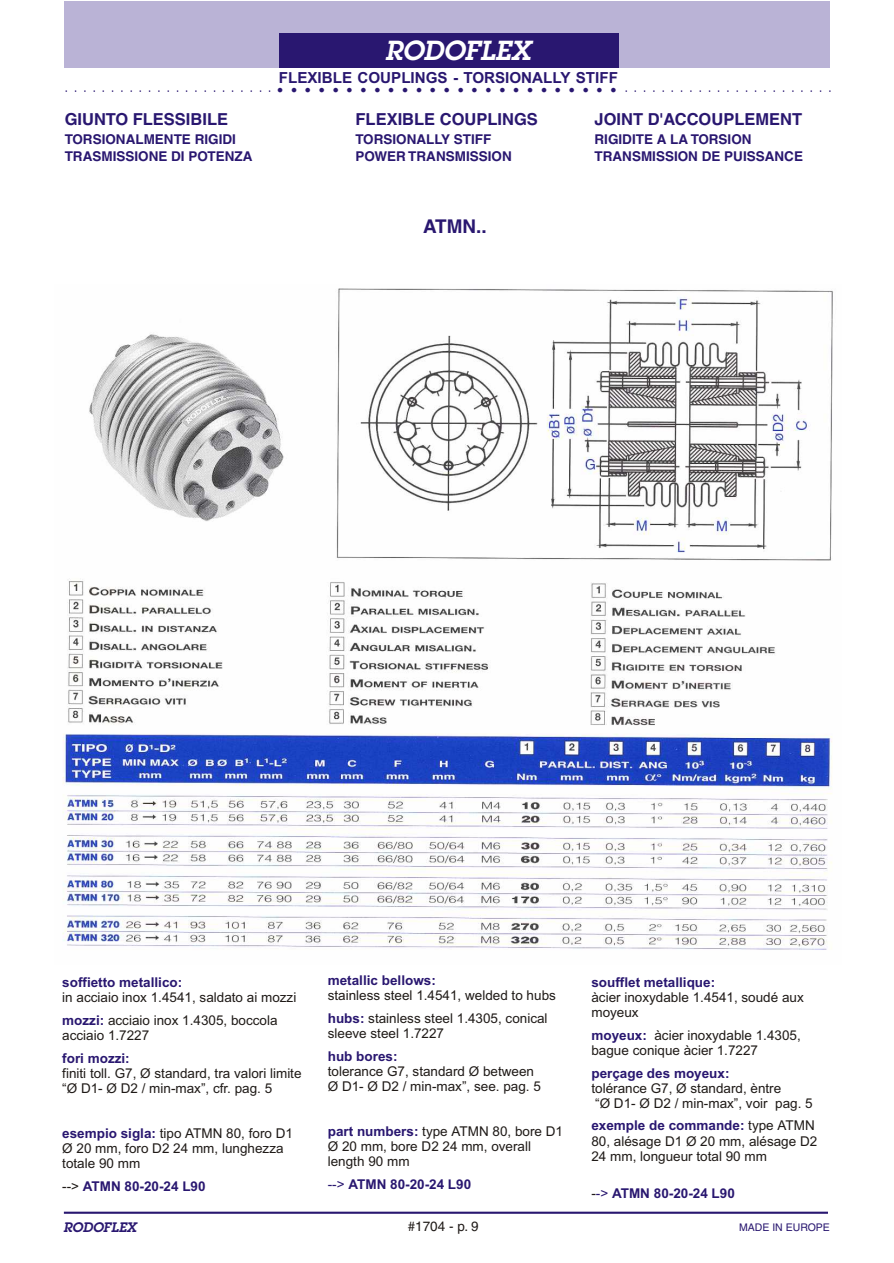
<style>
.page{position:relative;width:894px;height:1263px;background:#fff}
.page>*{position:absolute;margin:0;border:0;box-sizing:border-box;transform-origin:0 0}
.t1{font:italic 600 27px "Lubalin Graph";color:#fff}
.t2{font:700 18.9px "Helvetica";color:#291770}
.t3{font:700 16.5px "Helvetica";color:#291770}
.t4{font:700 15.3px "Arial";color:#291770}
.t5{font:15px "Lubalin Graph";color:#291770}
.t6{font:13.5px/15.1px "Arial";color:#1f1a17}
.t7{font:700 13.5px "Arial";color:#291770}
.t8{font:700 13.5px/17.4px "Helvetica";color:#291770}
.t9{font:13.5px "Helvetica";color:#1f1a17}
.t10{font:italic 600 13.5px "Lubalin Graph";color:#291770}
.t11{font:10.5px "Helvetica";color:#291770}
.s1{font-family:"Times";font-weight:700;font-size:27px}
.s2{font-weight:700;color:#291770}
.s3{font-weight:400;color:#1f1a17}
.s4{font-weight:400}
</style>
<div class="page">
<hr style="left:64px;top:1212px;width:764px;height:2px;background:#291770">
<img style="left:62px;top:288px;width:771px;height:662px">
<div style="left:65px;top:1px;width:765px;height:67px;background:#bab3d6"></div>
<div style="left:279px;top:34px;width:340px;height:34px;background:#291770"></div>
<h1 class="t1" style="left:385px;top:41px;width:147px">RODOFLEX</h1>
<p class="t4" style="left:279px;top:72px;width:341px">FLEXIBLE COUPLINGS - TORSIONALLY STIFF</p>
<p class="t5" style="left:64px;top:81px;width:769px">.................. .....<span class="s1">.........................</span> .......................</p>
<p class="t3" style="left:356px;top:112px;width:184px">FLEXIBLE COUPLINGS</p>
<p class="t8" style="left:356px;top:131px;width:137px">TORSIONALLY STIFF</p>
<p class="t3" style="left:65px;top:112px;width:165px">GIUNTO FLESSIBILE</p>
<p class="t8" style="left:65px;top:131px;width:189px">TORSIONALMENTE RIGIDI<br>TRASMISSIONE DI POTENZA</p>
<p class="t3" style="left:595px;top:112px;width:209px">JOINT D'ACCOUPLEMENT</p>
<p class="t8" style="left:595px;top:131px;width:159px">RIGIDITE A LA TORSION</p>
<p class="t8" style="left:356px;top:149px;width:158px">POWER TRANSMISSION</p>
<p class="t8" style="left:595px;top:149px;width:210px">TRANSMISSION DE PUISSANCE</p>
<h2 class="t2" style="left:423px;top:219px;width:65px">ATMN..</h2>
<p class="t7" style="left:62px;top:977px;width:122px">soffietto metallico:</p>
<p class="t6" style="left:62px;top:1014px;width:217px"><span class="s2">mozzi:</span> acciaio inox 1.4305, boccola</p>
<p class="t6" style="left:62px;top:991px;width:236px">in acciaio inox 1.4541, saldato ai mozzi</p>
<p class="t6" style="left:62px;top:1029px;width:89px">acciaio 1.7227</p>
<p class="t6" style="left:62px;top:1067px;width:241px">finiti toll. G7, Ø standard, tra valori limite “Ø D1- Ø D2 / min-max”, cfr. pag. 5</p>
<p class="t7" style="left:62px;top:1053px;width:69px">fori mozzi:</p>
<p class="t6" style="left:62px;top:1127px;width:232px"><span class="s2">esempio sigla:</span> tipo ATMN 80, foro D1</p>
<p class="t6" style="left:62px;top:1142px;width:223px">Ø 20 mm, foro D2 24 mm, lunghezza totale 90 mm</p>
<p class="t7" style="left:62px;top:1181px;width:145px"><span class="s3">--&gt;</span> ATMN 80-20-24 L90</p>
<p class="t7" style="left:328px;top:975px;width:110px">metallic bellows:</p>
<p class="t6" style="left:328px;top:1012px;width:221px"><span class="s2">hubs:</span> stainless steel 1.4305, conical</p>
<p class="t6" style="left:328px;top:989px;width:230px">stainless steel 1.4541, welded to hubs</p>
<p class="t6" style="left:328px;top:1027px;width:118px">sleeve steel 1.7227</p>
<p class="t6" style="left:328px;top:1065px;width:215px">tolerance G7, standard Ø between<br>Ø D1- Ø D2 / min-max”, see. pag. 5</p>
<p class="t6" style="left:328px;top:1125px;width:237px"><span class="s2">part numbers:</span> type ATMN 80, bore D1<br>Ø 20 mm, bore D2 24 mm, overall length 90 mm</p>
<p class="t7" style="left:328px;top:1051px;width:71px">hub bores:</p>
<p class="t7" style="left:328px;top:1179px;width:145px"><span class="s4">--&gt;</span> ATMN 80-20-24 L90</p>
<p class="t7" style="left:591px;top:977px;width:125px">soufflet metallique:</p>
<p class="t6" style="left:591px;top:991px;width:214px">àcier inoxydable 1.4541, soudé aux moyeux</p>
<p class="t6" style="left:591px;top:1029px;width:211px;text-indent:63px">àcier inoxydable 1.4305, bague conique àcier 1.7227</p>
<p class="t6" style="left:591px;top:1082px;width:223px">tolérance G7, Ø standard, èntre<br>“Ø D1- Ø D2 / min-max”, voir pag. 5</p>
<p class="t6" style="left:591px;top:1119px;width:227px"><span class="s2">exemple de commande:</span> type ATMN<br>80, alésage D1 Ø 20 mm, alésage D2<br>24 mm, longueur total 90 mm</p>
<p class="t7" style="left:591px;top:1188px;width:145px"><span class="s3">-</span><span class="s4">-&gt;</span> ATMN 80-20-24 L90</p>
<p class="t7" style="left:591px;top:1030px;width:57px">moyeux:</p>
<p class="t7" style="left:591px;top:1068px;width:140px">perçage des moyeux:</p>
<p class="t10" style="left:64px;top:1222px;width:74px">RODOFLEX</p>
<p class="t9" style="left:408px;top:1220px;width:72px">#1704 - p. 9</p>
<p class="t11" style="left:739px;top:1223px;width:92px">MADE IN EUROPE</p>
</div>
